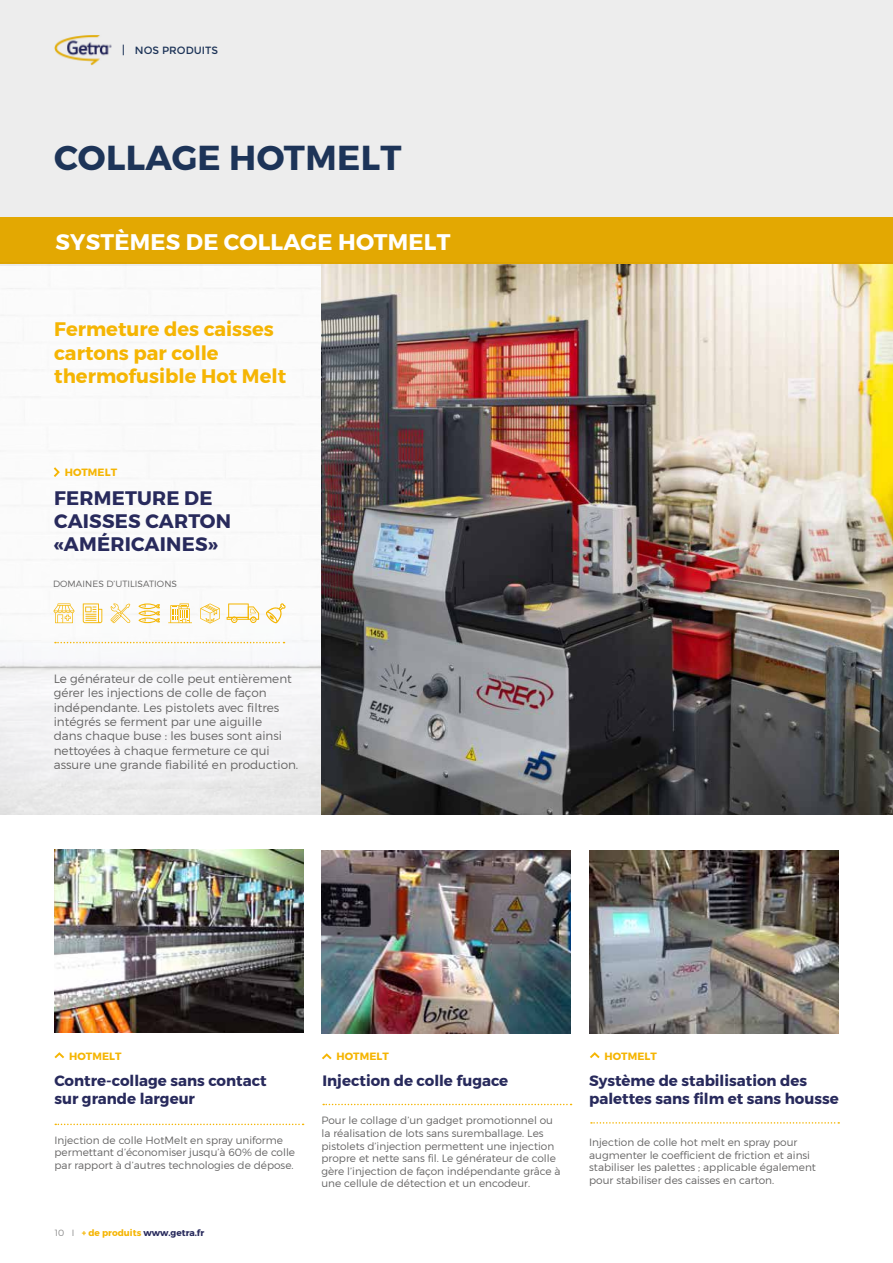
<style>
.page{position:relative;width:893px;height:1263px;background:#fff}
.page>*{position:absolute;margin:0;border:0;box-sizing:border-box;transform-origin:0 0}
.t1{font:700 34.5px "Montserrat";letter-spacing:.01em;color:#1d3458}
.t2{font:700 22.5px "Montserrat";letter-spacing:.01em;color:#fff}
.t3{font:700 19.5px/23.4px "Montserrat";color:#f5b503}
.t4{font:700 19.5px/23.4px "Montserrat";letter-spacing:.01em;color:#282a5c}
.t5{font:700 15px/18px "Montserrat";color:#282a5c}
.t6{font:300 12px/14.4px "Montserrat";color:#646363}
.t7{font:300 10.5px/12.6px "Montserrat";color:#646363}
.t8{font:700 10.5px "Montserrat";letter-spacing:.01em;color:#f5b503}
.t9{font:10.5px "Montserrat";color:#1d3458}
.t10{font:700 9px "Montserrat";color:#282a5c}
.t11{font:300 9px "Montserrat";letter-spacing:.01em;color:#646363}
.s1{font-weight:300;color:#8a8a8a}
.s2{color:#f5b503}
</style>
<div class="page">
<img style="left:0;top:265px;width:321px;height:400px">
<svg style="left:323px;top:1104px;width:249px;height:1px"></svg>
<svg style="left:54px;top:1052px;width:10px;height:6px"></svg>
<svg style="left:55px;top:1123px;width:249px;height:2px"></svg>
<svg style="left:590px;top:1052px;width:10px;height:6px"></svg>
<svg style="left:591px;top:1122px;width:248px;height:1px"></svg>
<div style="left:0;top:0;width:893px;height:265px;background:#ededed"></div>
<img style="left:54px;top:35px;width:57px;height:31px">
<div style="left:0;top:217px;width:893px;height:46px;background:#e3a802"></div>
<img style="left:55px;top:850px;width:248px;height:182px">
<svg style="left:322px;top:1053px;width:10px;height:6px"></svg>
<svg style="left:55px;top:642px;width:229px;height:1px"></svg>
<svg style="left:54px;top:467px;width:6px;height:10px"></svg>
<svg style="left:53px;top:603px;width:22px;height:20px"></svg>
<svg style="left:83px;top:603px;width:19px;height:20px"></svg>
<svg style="left:110px;top:603px;width:20px;height:20px"></svg>
<svg style="left:139px;top:603px;width:21px;height:20px"></svg>
<svg style="left:168px;top:603px;width:24px;height:20px"></svg>
<svg style="left:200px;top:603px;width:20px;height:20px"></svg>
<svg style="left:227px;top:603px;width:32px;height:20px"></svg>
<svg style="left:266px;top:603px;width:20px;height:20px"></svg>
<img style="left:321px;top:851px;width:249px;height:182px">
<img style="left:321px;top:264px;width:572px;height:550px">
<img style="left:589px;top:851px;width:250px;height:182px">
<p class="t9" style="left:135px;top:44px;width:85px">NOS PRODUITS</p>
<h1 class="t1" style="left:54px;top:136px;width:349px">COLLAGE HOTMELT</h1>
<h2 class="t2" style="left:56px;top:228px;width:396px">SYSTÈMES DE COLLAGE HOTMELT</h2>
<h3 class="t3" style="left:54px;top:318px;width:233px">Fermeture des caisses cartons par colle thermofusible Hot Melt</h3>
<p class="t8" style="left:65px;top:466px;width:54px">HOTMELT</p>
<h3 class="t4" style="left:54px;top:486px;width:178px">FERMETURE DE<br>CAISSES CARTON «AMÉRICAINES»</h3>
<p class="t11" style="left:53px;top:579px;width:126px">DOMAINES D’UTILISATIONS</p>
<p class="t6" style="left:54px;top:671px;width:246px">Le générateur de colle peut entièrement gérer les injections de colle de façon indépendante. Les pistolets avec filtres intégrés se ferment par une aiguille<br>dans chaque buse : les buses sont ainsi nettoyées à chaque fermeture ce qui assure une grande fiabilité en production.</p>
<p class="t8" style="left:69px;top:1050px;width:54px">HOTMELT</p>
<h3 class="t5" style="left:54px;top:1072px;width:214px">Contre-collage sans contact</h3>
<h3 class="t5" style="left:322px;top:1072px;width:187px">Injection de colle fugace</h3>
<h3 class="t5" style="left:54px;top:1090px;width:142px">sur grande largeur</h3>
<p class="t8" style="left:337px;top:1050px;width:54px">HOTMELT</p>
<p class="t7" style="left:55px;top:1134px;width:242px">Injection de colle HotMelt en spray uniforme permettant d’économiser jusqu’à 60% de colle par rapport à d’autres technologies de dépose.</p>
<p class="t10" style="left:55px;top:1227px;width:151px"><span class="s1">10 I</span> <span class="s2">+ de produits</span> www.getra.fr</p>
<p class="t7" style="left:321px;top:1114px;width:240px">Pour le collage d’un gadget promotionnel ou la réalisation de lots sans suremballage. Les pistolets d’injection permettent une injection propre et nette sans fil. Le générateur de colle gère l’injection de façon indépendante grâce à une cellule de détection et un encodeur.</p>
<p class="t8" style="left:605px;top:1050px;width:54px">HOTMELT</p>
<h3 class="t5" style="left:589px;top:1072px;width:251px">Système de stabilisation des palettes sans film et sans housse</h3>
<p class="t7" style="left:589px;top:1136px;width:228px">Injection de colle hot melt en spray pour augmenter le coefficient de friction et ainsi stabiliser les palettes ; applicable également pour stabiliser des caisses en carton.</p>
</div>
